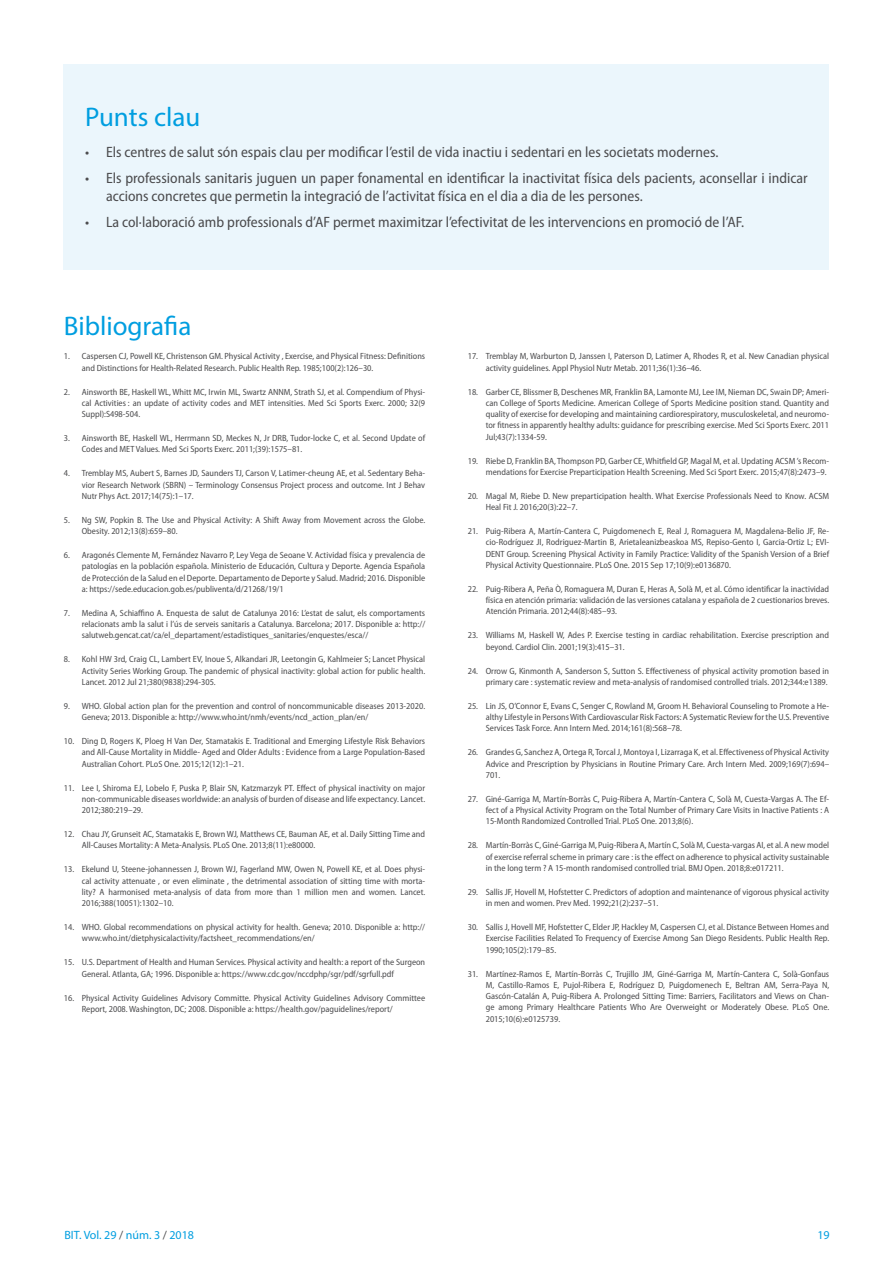
<style>
.page{position:relative;width:893px;height:1263px;background:#fff}
.page>*{position:absolute;margin:0;border:0;box-sizing:border-box;transform-origin:0 0}
.t1{font:27px "Myriad Pro";color:#009ee0}
.t2{font:semi-condensed 15px/17.7px "Myriad Pro";color:#4b4b4d}
.t3{font:12px "Myriad Pro";color:#009ee0}
.t4{font:semi-condensed 9px/11.2px "Myriad Pro";color:#4b4b4d;text-align:justify}
.s1{color:#4b4b4d}
</style>
<div class="page">
<div style="left:64px;top:64px;width:765px;height:205px;background:#ebf6fc"></div>
<h1 class="t1" style="left:85px;top:101px;width:117px">Punts clau</h1>
<h2 class="t2" style="left:85px;top:143px;width:635px">• Els centres de salut són espais clau per modificar l’estil de vida inactiu i sedentari en les societats modernes.</h2>
<h2 class="t2" style="left:106px;top:169px;width:703px;text-indent:-21px">• Els professionals sanitaris juguen un paper fonamental en identificar la inactivitat física dels pacients, aconsellar i indicar accions concretes que permetin la integració de l’activitat física en el dia a dia de les persones.</h2>
<h2 class="t2" style="left:85px;top:213px;width:661px">• La col·laboració amb professionals d’AF permet maximitzar l’efectivitat de les intervencions en promoció de l’AF.</h2>
<h1 class="t1" style="left:64px;top:310px;width:129px">Bibliografia</h1>
<p class="t4" style="left:82px;top:351px;width:345px;text-indent:-18px">1. Caspersen CJ, Powell KE, Christenson GM. Physical Activity , Exercise, and Physical Fitness: Definitions and Distinctions for Health-Related Research. Public Health Rep. 1985;100(2):126–30.</p>
<p class="t4" style="left:82px;top:386px;width:345px;text-indent:-18px">2. Ainsworth BE, Haskell WL, Whitt MC, Irwin ML, Swartz ANNM, Strath SJ, et al. Compendium of Physi&shy;cal Activities : an update of activity codes and MET intensities. Med Sci Sports Exerc. 2000; 32(9<br>Suppl):S498-504.</p>
<p class="t4" style="left:82px;top:433px;width:345px;text-indent:-18px">3. Ainsworth BE, Haskell WL, Herrmann SD, Meckes N, Jr DRB, Tudor-locke C, et al. Second Update of<br>Codes and MET Values. Med Sci Sports Exerc. 2011;(39):1575–81.</p>
<p class="t4" style="left:82px;top:468px;width:345px;text-indent:-18px">4. Tremblay MS, Aubert S, Barnes JD, Saunders TJ, Carson V, Latimer-cheung AE, et al. Sedentary Beha&shy;vior Research Network (SBRN) – Terminology Consensus Project process and outcome. Int J Behav Nutr Phys Act. 2017;14(75):1–17.</p>
<p class="t4" style="left:82px;top:514px;width:345px;text-indent:-18px">5. Ng SW, Popkin B. The Use and Physical Activity: A Shift Away from Movement across the Globe.<br>Obesity. 2012;13(8):659–80.</p>
<p class="t4" style="left:82px;top:550px;width:345px;text-indent:-18px">6. Aragonés Clemente M, Fernández Navarro P, Ley Vega de Seoane V. Actividad física y prevalencia de patologías en la población española. Ministerio de Educación, Cultura y Deporte. Agencia Española de Protección de la Salud en el Deporte. Departamento de Deporte y Salud. Madrid; 2016. Disponible a: https://sede.educacion.gob.es/publiventa/d/21268/19/1</p>
<p class="t4" style="left:82px;top:607px;width:345px;text-indent:-18px">7. Medina A, Schiaffino A. Enquesta de salut de Catalunya 2016: L’estat de salut, els comportaments relacionats amb la salut i l’ús de serveis sanitaris a Catalunya. Barcelona; 2017. Disponible a: http:// salutweb.gencat.cat/ca/el_departament/estadistiques_sanitaries/enquestes/esca//</p>
<p class="t4" style="left:82px;top:654px;width:345px;text-indent:-18px">8. Kohl HW 3rd, Craig CL, Lambert EV, Inoue S, Alkandari JR, Leetongin G, Kahlmeier S; Lancet Physical Activity Series Working Group. The pandemic of physical inactivity: global action for public health.<br>Lancet. 2012 Jul 21;380(9838):294-305.</p>
<p class="t4" style="left:82px;top:700px;width:345px;text-indent:-18px">9. WHO. Global action plan for the prevention and control of noncommunicable diseases 2013-2020.<br>Geneva; 2013. Disponible a: http://www.who.int/nmh/events/ncd_action_plan/en/</p>
<p class="t4" style="left:82px;top:736px;width:345px;text-indent:-18px">10. Ding D, Rogers K, Ploeg H Van Der, Stamatakis E. Traditional and Emerging Lifestyle Risk Behaviors and All-Cause Mortality in Middle- Aged and Older Adults : Evidence from a Large Population-Based Australian Cohort. PLoS One. 2015;12(12):1–21.</p>
<p class="t4" style="left:82px;top:782px;width:345px;text-indent:-18px">11. Lee I, Shiroma EJ, Lobelo F, Puska P, Blair SN, Katzmarzyk PT. Effect of physical inactivity on major non-communicable diseases worldwide: an analysis of burden of disease and life expectancy. Lancet.<br>2012;380:219–29.</p>
<p class="t4" style="left:82px;top:829px;width:345px;text-indent:-18px">12. Chau JY, Grunseit AC, Stamatakis E, Brown WJ, Matthews CE, Bauman AE, et al. Daily Sitting Time and<br>All-Causes Mortality: A Meta-Analysis. PLoS One. 2013;8(11):e80000.</p>
<p class="t4" style="left:82px;top:864px;width:345px;text-indent:-18px">13. Ekelund U, Steene-johannessen J, Brown WJ, Fagerland MW, Owen N, Powell KE, et al. Does physi&shy;cal activity attenuate , or even eliminate , the detrimental association of sitting time with morta&shy;lity? A harmonised meta-analysis of data from more than 1 million men and women. Lancet.<br>2016;388(10051):1302–10.</p>
<p class="t4" style="left:82px;top:922px;width:345px;text-indent:-18px">14. WHO. Global recommendations on physical activity for health. Geneva; 2010. Disponible a: http:// www.who.int/dietphysicalactivity/factsheet_recommendations/en/</p>
<p class="t4" style="left:82px;top:957px;width:345px;text-indent:-18px">15. U.S. Department of Health and Human Services. Physical activity and health: a report of the Surgeon<br>General. Atlanta, GA; 1996. Disponible a: https://www.cdc.gov/nccdphp/sgr/pdf/sgrfull.pdf</p>
<p class="t4" style="left:82px;top:992px;width:345px;text-indent:-18px">16. Physical Activity Guidelines Advisory Committe. Physical Activity Guidelines Advisory Committee<br>Report, 2008. Washington, DC; 2008. Disponible a: https://health.gov/paguidelines/report/</p>
<p class="t4" style="left:486px;top:351px;width:345px;text-indent:-18px">17. Tremblay M, Warburton D, Janssen I, Paterson D, Latimer A, Rhodes R, et al. New Canadian physical activity guidelines. Appl Physiol Nutr Metab. 2011;36(1):36–46.</p>
<p class="t4" style="left:486px;top:386px;width:345px;text-indent:-18px">18. Garber CE, Blissmer B, Deschenes MR, Franklin BA, Lamonte MJ, Lee IM, Nieman DC, Swain DP; Ameri&shy;can College of Sports Medicine. American College of Sports Medicine position stand. Quantity and quality of exercise for developing and maintaining cardiorespiratory, musculoskeletal, and neuromo&shy;tor fitness in apparently healthy adults: guidance for prescribing exercise. Med Sci Sports Exerc. 2011<br>Jul;43(7):1334-59.</p>
<p class="t4" style="left:468px;top:455px;width:363px;text-align:right">19. Riebe D, Franklin BA, Thompson PD, Garber CE, Whitfield GP, Magal M, et al. Updating ACSM ’s Recom&shy;mendations for Exercise Preparticipation Health Screening. Med Sci Sport Exerc. 2015;47(8):2473–9.</p>
<p class="t4" style="left:486px;top:490px;width:345px;text-indent:-18px">20. Magal M, Riebe D. New preparticipation health. What Exercise Professionals Need to Know. ACSM<br>Heal Fit J. 2016;20(3):22–7.</p>
<p class="t4" style="left:486px;top:526px;width:345px;text-indent:-18px">21. Puig-Ribera A, Martín-Cantera C, Puigdomenech E, Real J, Romaguera M, Magdalena-Belio JF, Re&shy;cio-Rodríguez JI, Rodriguez-Martin B, Arietaleanizbeaskoa MS, Repiso-Gento I, Garcia-Ortiz L; EVI-DENT Group. Screening Physical Activity in Family Practice: Validity of the Spanish Version of a Brief Physical Activity Questionnaire. PLoS One. 2015 Sep 17;10(9):e0136870.</p>
<p class="t4" style="left:486px;top:583px;width:345px;text-indent:-18px">22. Puig-Ribera A, Peña Ò, Romaguera M, Duran E, Heras A, Solà M, et al. Cómo identificar la inactividad física en atención primaria: validación de las versiones catalana y española de 2 cuestionarios breves.<br>Atención Primaria. 2012;44(8):485–93.</p>
<p class="t4" style="left:486px;top:630px;width:345px;text-indent:-18px">23. Williams M, Haskell W, Ades P. Exercise testing in cardiac rehabilitation. Exercise prescription and beyond. Cardiol Clin. 2001;19(3):415–31.</p>
<p class="t4" style="left:468px;top:665px;width:363px;text-align:right">24. Orrow G, Kinmonth A, Sanderson S, Sutton S. Effectiveness of physical activity promotion based in primary care : systematic review and meta-analysis of randomised controlled trials. 2012;344:e1389.</p>
<p class="t4" style="left:486px;top:700px;width:345px;text-indent:-18px">25. Lin JS, O’Connor E, Evans C, Senger C, Rowland M, Groom H. Behavioral Counseling to Promote a He&shy;althy Lifestyle in Persons With Cardiovascular Risk Factors: A Systematic Review for the U.S. Preventive Services Task Force. Ann Intern Med. 2014;161(8):568–78.</p>
<p class="t4" style="left:486px;top:747px;width:345px;text-indent:-18px">26. Grandes G, Sanchez A, Ortega R, Torcal J, Montoya I, Lizarraga K, et al. Effectiveness of Physical Activity Advice and Prescription by Physicians in Routine Primary Care. Arch Intern Med. 2009;169(7):694– 701.</p>
<p class="t4" style="left:486px;top:793px;width:345px;text-indent:-18px">27. Giné-Garriga M, Martín-Borràs C, Puig-Ribera A, Martín-Cantera C, Solà M, Cuesta-Vargas A. The Ef&shy;fect of a Physical Activity Program on the Total Number of Primary Care Visits in Inactive Patients : A 15-Month Randomized Controlled Trial. PLoS One. 2013;8(6).</p>
<p class="t4" style="left:486px;top:840px;width:345px;text-indent:-18px">28. Martín-Borràs C, Giné-Garriga M, Puig-Ribera A, Martín C, Solà M, Cuesta-vargas AI, et al. A new model of exercise referral scheme in primary care : is the effect on adherence to physical activity sustainable in the long term ? A 15-month randomised controlled trial. BMJ Open. 2018;8:e017211.</p>
<p class="t4" style="left:486px;top:886px;width:345px;text-indent:-18px">29. Sallis JF, Hovell M, Hofstetter C. Predictors of adoption and maintenance of vigorous physical activity in men and women. Prev Med. 1992;21(2):237–51.</p>
<p class="t4" style="left:486px;top:922px;width:345px;text-indent:-18px">30. Sallis J, Hovell MF, Hofstetter C, Elder JP, Hackley M, Caspersen CJ, et al. Distance Between Homes and Exercise Facilities Related To Frequency of Exercise Among San Diego Residents. Public Health Rep.<br>1990;105(2):179–85.</p>
<p class="t4" style="left:486px;top:968px;width:345px;text-indent:-18px">31. Martínez-Ramos E, Martín-Borràs C, Trujillo JM, Giné-Garriga M, Martín-Cantera C, Solà-Gonfaus M, Castillo-Ramos E, Pujol-Ribera E, Rodríguez D, Puigdomenech E, Beltran AM, Serra-Paya N, Gascón-Catalán A, Puig-Ribera A. Prolonged Sitting Time: Barriers, Facilitators and Views on Chan&shy;ge among Primary Healthcare Patients Who Are Overweight or Moderately Obese. PLoS One.<br>2015;10(6):e0125739.</p>
<h3 class="t3" style="left:64px;top:1227px;width:131px">BIT. Vol. 29 <span class="s1">/</span> núm. 3 <span class="s1">/</span> 2018</h3>
<h3 class="t3" style="left:817px;top:1227px;width:14px">19</h3>
</div>
